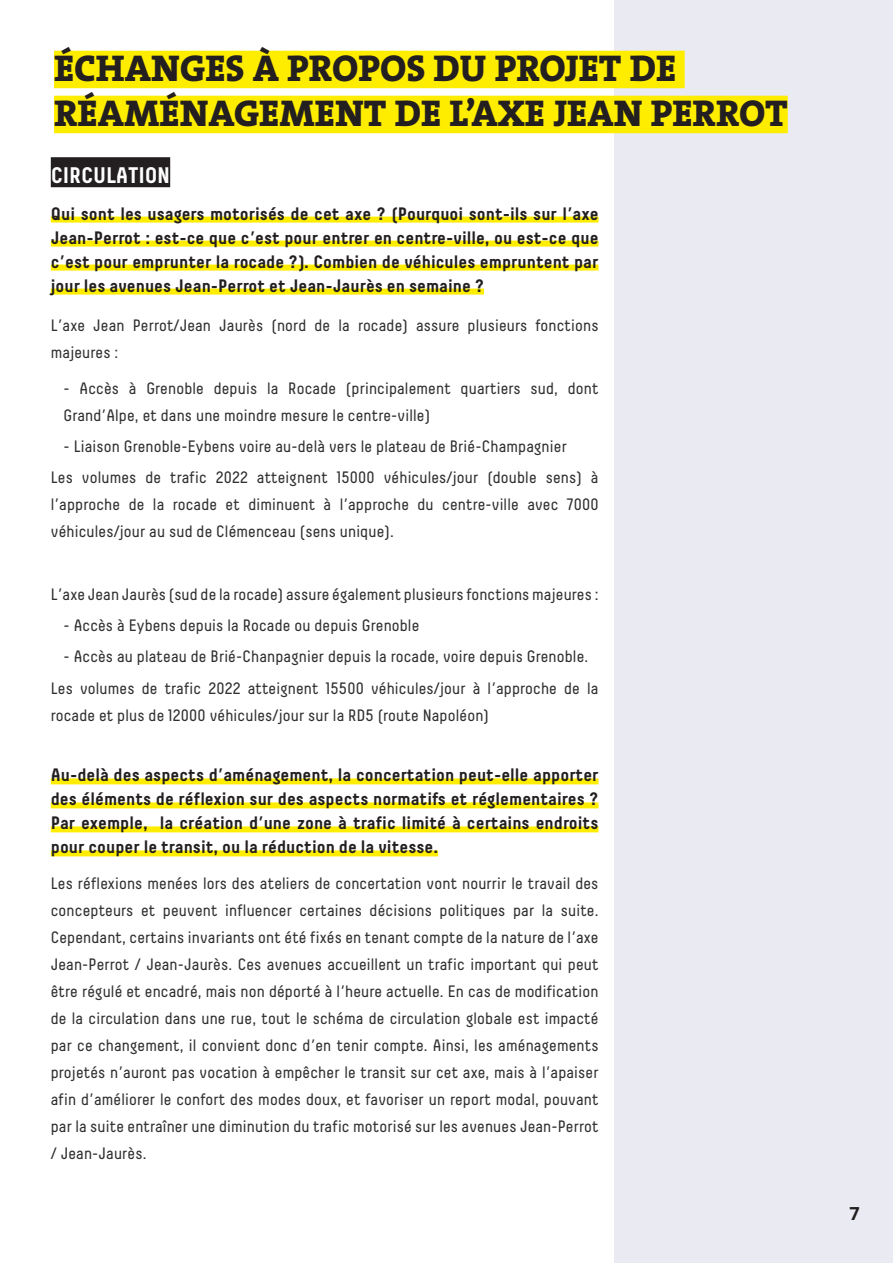
<style>
.page{position:relative;width:893px;height:1263px;background:#fff}
.page>*{position:absolute;margin:0;border:0;box-sizing:border-box;transform-origin:0 0}
.t1{font:800 37.5px/45px "The Serif";color:#231f20}
.t2{font:700 22.5px "Decima";letter-spacing:-.01em;color:#fff}
.t3{font:700 18px/24px "Decima";color:#231f20;text-align:justify}
.t4{font:700 18px "Open Sans";color:#231f20}
.t5{font:16.5px/27px "Decima";letter-spacing:.01em;color:#312f30}
</style>
<div class="page">
<div style="left:614px;top:0;width:279px;height:1263px;background:#e9eaf2"></div>
<div style="left:51px;top:157px;width:119px;height:30px;background:#231f20"></div>
<div style="left:51px;top:217px;width:547px;height:6px;background:#ffed00"></div>
<div style="left:51px;top:241px;width:547px;height:6px;background:#ffed00"></div>
<div style="left:51px;top:265px;width:547px;height:6px;background:#ffed00"></div>
<div style="left:51px;top:289px;width:433px;height:6px;background:#ffed00"></div>
<div style="left:51px;top:778px;width:547px;height:6px;background:#ffed00"></div>
<div style="left:51px;top:802px;width:547px;height:6px;background:#ffed00"></div>
<div style="left:51px;top:826px;width:547px;height:6px;background:#ffed00"></div>
<div style="left:51px;top:850px;width:387px;height:6px;background:#ffed00"></div>
<div style="left:54px;top:51px;width:631px;height:37px;background:#ffed00"></div>
<div style="left:54px;top:96px;width:734px;height:37px;background:#ffed00"></div>
<p class="t1" style="left:54px;top:45px;width:735px">ÉCHANGES À PROPOS DU PROJET DE<br>RÉAMÉNAGEMENT DE L’AXE JEAN PERROT</p>
<p class="t2" style="left:51px;top:162px;width:121px">CIRCULATION</p>
<p class="t3" style="left:51px;top:201px;width:549px">Qui sont les usagers motorisés de cet axe ? (Pourquoi sont-ils sur l’axe Jean-Perrot : est-ce que c’est pour entrer en centre-ville, ou est-ce que c’est pour emprunter la rocade ?). Combien de véhicules empruntent par jour les avenues Jean-Perrot et Jean-Jaurès en semaine ?</p>
<p class="t5" style="left:51px;top:312px;width:549px">L’axe Jean Perrot/Jean Jaurès (nord de la rocade) assure plusieurs fonctions majeures :</p>
<p class="t5" style="left:64px;top:375px;width:536px">- Accès à Grenoble depuis la Rocade (principalement quartiers sud, dont<br>Grand’Alpe, et dans une moindre mesure le centre-ville)</p>
<p class="t5" style="left:64px;top:433px;width:505px">- Liaison Grenoble-Eybens voire au-delà vers le plateau de Brié-Champagnier</p>
<p class="t5" style="left:51px;top:464px;width:549px;text-align:justify">Les volumes de trafic 2022 atteignent 15000 véhicules/jour (double sens) à l’approche de la rocade et diminuent à l’approche du centre-ville avec 7000 véhicules/jour au sud de Clémenceau (sens unique).</p>
<p class="t5" style="left:51px;top:581px;width:549px">L’axe Jean Jaurès (sud de la rocade) assure également plusieurs fonctions majeures :</p>
<p class="t5" style="left:64px;top:612px;width:357px">- Accès à Eybens depuis la Rocade ou depuis Grenoble</p>
<p class="t5" style="left:64px;top:643px;width:526px">- Accès au plateau de Brié-Chanpagnier depuis la rocade, voire depuis Grenoble.</p>
<p class="t5" style="left:51px;top:674px;width:549px">Les volumes de trafic 2022 atteignent 15500 véhicules/jour à l’approche de la rocade et plus de 12000 véhicules/jour sur la RD5 (route Napoléon)</p>
<p class="t3" style="left:51px;top:763px;width:549px">Au-delà des aspects d’aménagement, la concertation peut-elle apporter des éléments de réflexion sur des aspects normatifs et réglementaires ?<br>Par exemple, la création d’une zone à trafic limité à certains endroits pour couper le transit, ou la réduction de la vitesse.</p>
<p class="t5" style="left:51px;top:870px;width:549px;text-align:justify">Les réflexions menées lors des ateliers de concertation vont nourrir le travail des concepteurs et peuvent influencer certaines décisions politiques par la suite.<br>Cependant, certains invariants ont été fixés en tenant compte de la nature de l’axe Jean-Perrot / Jean-Jaurès. Ces avenues accueillent un trafic important qui peut être régulé et encadré, mais non déporté à l’heure actuelle. En cas de modification de la circulation dans une rue, tout le schéma de circulation globale est impacté par ce changement, il convient donc d’en tenir compte. Ainsi, les aménagements projetés n’auront pas vocation à empêcher le transit sur cet axe, mais à l’apaiser afin d’améliorer le confort des modes doux, et favoriser un report modal, pouvant par la suite entraîner une diminution du trafic motorisé sur les avenues Jean-Perrot / Jean-Jaurès.</p>
<p class="t4" style="left:849px;top:1200px;width:12px">7</p>
</div>
